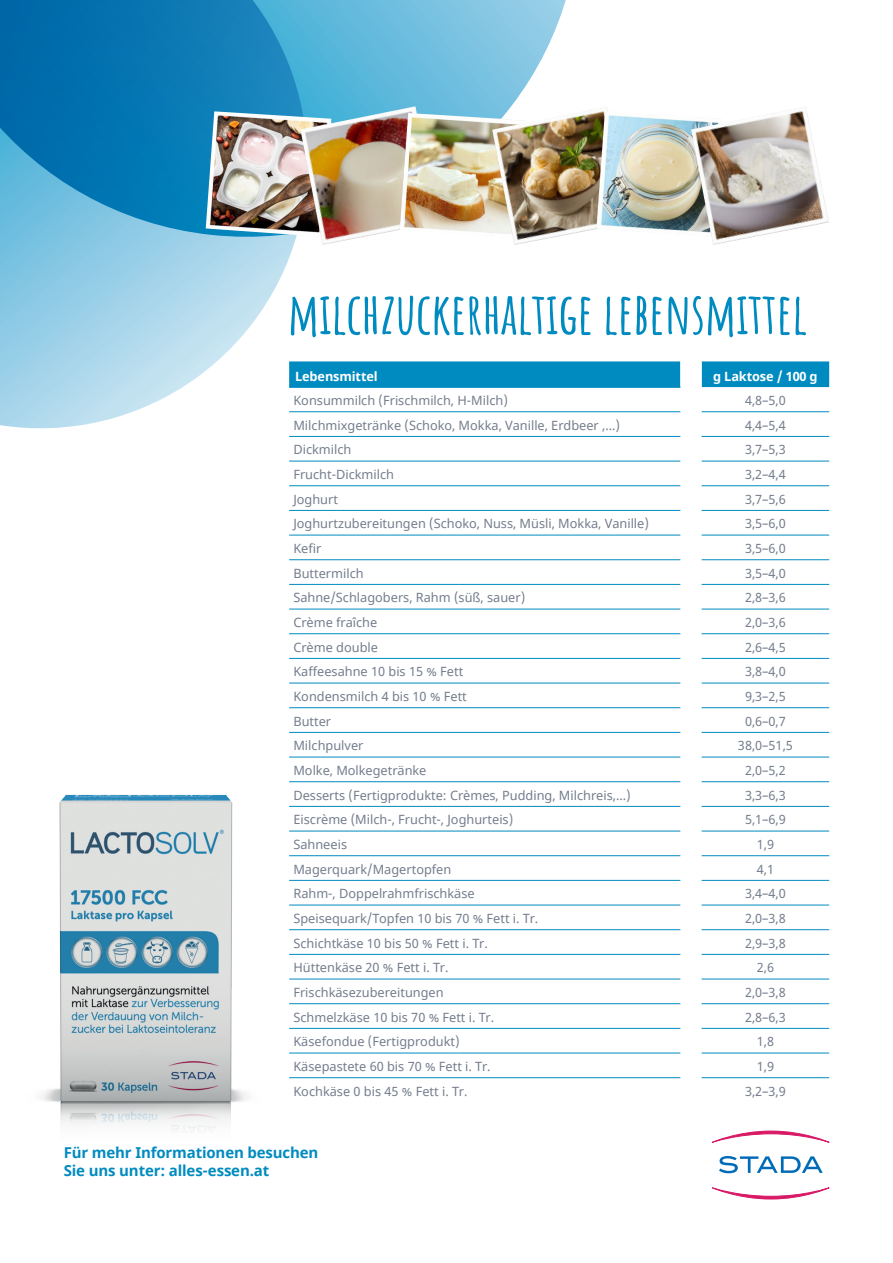
<style>
.page{position:relative;width:893px;height:1263px;background:#fff}
.page>*{position:absolute;margin:0;border:0;box-sizing:border-box;transform-origin:0 0}
.t1{font:700 57px "Amatic SC";letter-spacing:-.01em;color:#008bc0}
.t2{font:700 15px/18px "Noto Sans";letter-spacing:-.01em;color:#008bc0}
.t3{font:12.75px "Noto Sans";color:#747d8d}
.t4{font:700 12.75px "Noto Sans";letter-spacing:-.01em;color:#fff}
</style>
<div class="page">
<svg style="left:712px;top:1131px;width:117px;height:11px"></svg>
<svg style="left:712px;top:1187px;width:117px;height:12px"></svg>
<svg style="left:719px;top:1156px;width:104px;height:17px"></svg>
<svg style="left:321px;top:0;width:245px;height:113px;background:#7dc4e2"></svg>
<svg style="left:0;top:0;width:321px;height:429px;background:#6ab1d4"></svg>
<svg style="left:289px;top:361px;width:540px;height:718px"></svg>
<hr style="left:289px;top:411px;width:391px;height:1px;background:#008bc0">
<hr style="left:702px;top:411px;width:127px;height:1px;background:#008bc0">
<hr style="left:289px;top:436px;width:391px;height:1px;background:#008bc0">
<hr style="left:702px;top:436px;width:127px;height:1px;background:#008bc0">
<hr style="left:289px;top:461px;width:391px;height:1px;background:#008bc0">
<hr style="left:702px;top:461px;width:127px;height:1px;background:#008bc0">
<hr style="left:289px;top:485px;width:391px;height:1px;background:#008bc0">
<hr style="left:702px;top:485px;width:127px;height:1px;background:#008bc0">
<hr style="left:289px;top:510px;width:391px;height:1px;background:#008bc0">
<hr style="left:702px;top:510px;width:127px;height:1px;background:#008bc0">
<hr style="left:289px;top:535px;width:391px;height:1px;background:#008bc0">
<hr style="left:702px;top:535px;width:127px;height:1px;background:#008bc0">
<hr style="left:289px;top:559px;width:391px;height:1px;background:#008bc0">
<hr style="left:702px;top:559px;width:127px;height:1px;background:#008bc0">
<hr style="left:289px;top:609px;width:391px;height:1px;background:#008bc0">
<hr style="left:702px;top:609px;width:127px;height:1px;background:#008bc0">
<hr style="left:289px;top:633px;width:391px;height:1px;background:#008bc0">
<hr style="left:702px;top:633px;width:127px;height:1px;background:#008bc0">
<hr style="left:289px;top:658px;width:391px;height:1px;background:#008bc0">
<hr style="left:702px;top:658px;width:127px;height:1px;background:#008bc0">
<hr style="left:289px;top:683px;width:391px;height:1px;background:#008bc0">
<hr style="left:702px;top:683px;width:127px;height:1px;background:#008bc0">
<hr style="left:289px;top:707px;width:391px;height:1px;background:#008bc0">
<hr style="left:702px;top:707px;width:127px;height:1px;background:#008bc0">
<hr style="left:289px;top:732px;width:391px;height:1px;background:#008bc0">
<hr style="left:702px;top:732px;width:127px;height:1px;background:#008bc0">
<hr style="left:289px;top:757px;width:391px;height:1px;background:#008bc0">
<hr style="left:702px;top:757px;width:127px;height:1px;background:#008bc0">
<hr style="left:289px;top:781px;width:391px;height:1px;background:#008bc0">
<hr style="left:702px;top:781px;width:127px;height:1px;background:#008bc0">
<hr style="left:289px;top:806px;width:391px;height:1px;background:#008bc0">
<hr style="left:702px;top:806px;width:127px;height:1px;background:#008bc0">
<hr style="left:289px;top:831px;width:391px;height:1px;background:#008bc0">
<hr style="left:702px;top:831px;width:127px;height:1px;background:#008bc0">
<hr style="left:289px;top:880px;width:391px;height:1px;background:#008bc0">
<hr style="left:702px;top:880px;width:127px;height:1px;background:#008bc0">
<hr style="left:289px;top:905px;width:391px;height:1px;background:#008bc0">
<hr style="left:702px;top:905px;width:127px;height:1px;background:#008bc0">
<hr style="left:289px;top:929px;width:391px;height:1px;background:#008bc0">
<hr style="left:702px;top:929px;width:127px;height:1px;background:#008bc0">
<hr style="left:289px;top:954px;width:391px;height:1px;background:#008bc0">
<hr style="left:702px;top:954px;width:127px;height:1px;background:#008bc0">
<hr style="left:289px;top:979px;width:391px;height:1px;background:#008bc0">
<hr style="left:702px;top:979px;width:127px;height:1px;background:#008bc0">
<hr style="left:289px;top:1003px;width:391px;height:1px;background:#008bc0">
<hr style="left:702px;top:1003px;width:127px;height:1px;background:#008bc0">
<hr style="left:289px;top:1028px;width:391px;height:1px;background:#008bc0">
<hr style="left:702px;top:1028px;width:127px;height:1px;background:#008bc0">
<hr style="left:289px;top:1053px;width:391px;height:1px;background:#008bc0">
<hr style="left:702px;top:1053px;width:127px;height:1px;background:#008bc0">
<hr style="left:289px;top:1077px;width:391px;height:1px;background:#008bc0">
<hr style="left:702px;top:1077px;width:127px;height:1px;background:#008bc0">
<hr style="left:289px;top:386px;width:391px;height:2px;background:#008bc0">
<hr style="left:289px;top:584px;width:391px;height:1px;background:#008bc0">
<hr style="left:702px;top:584px;width:127px;height:1px;background:#008bc0">
<hr style="left:289px;top:855px;width:391px;height:1px;background:#008bc0">
<hr style="left:702px;top:855px;width:127px;height:1px;background:#008bc0">
<img style="left:206px;top:111px;width:94px;height:126px">
<img style="left:300px;top:106px;width:139px;height:139px">
<img style="left:400px;top:113px;width:92px;height:125px">
<img style="left:492px;top:106px;width:116px;height:139px">
<img style="left:596px;top:111px;width:95px;height:126px">
<img style="left:691px;top:110px;width:138px;height:135px">
<img style="left:39px;top:794px;width:209px;height:338px">
<h1 class="t1" style="left:288px;top:269px;width:521px">MILCHZUCKERHALTIGE LEBENSMITTEL</h1>
<p class="t4" style="left:295px;top:367px;width:84px">Lebensmittel</p>
<p class="t4" style="left:713px;top:367px;width:106px">g Laktose / 100 g</p>
<p class="t3" style="left:293px;top:392px;width:216px">Konsummilch (Frischmilch, H-Milch)</p>
<p class="t3" style="left:745px;top:392px;width:42px">4,8–5,0</p>
<p class="t3" style="left:293px;top:416px;width:328px">Milchmixgetränke (Schoko, Mokka, Vanille, Erdbeer ,...)</p>
<p class="t3" style="left:745px;top:416px;width:42px">4,4–5,4</p>
<p class="t3" style="left:293px;top:441px;width:60px">Dickmilch</p>
<p class="t3" style="left:745px;top:441px;width:42px">3,7–5,3</p>
<p class="t3" style="left:293px;top:466px;width:102px">Frucht-Dickmilch</p>
<p class="t3" style="left:745px;top:466px;width:42px">3,2–4,4</p>
<p class="t3" style="left:293px;top:490px;width:46px">Joghurt</p>
<p class="t3" style="left:745px;top:490px;width:42px">3,7–5,6</p>
<p class="t3" style="left:293px;top:515px;width:357px">Joghurtzubereitungen (Schoko, Nuss, Müsli, Mokka, Vanille)</p>
<p class="t3" style="left:745px;top:515px;width:42px">3,5–6,0</p>
<p class="t3" style="left:293px;top:540px;width:30px">Kefir</p>
<p class="t3" style="left:745px;top:540px;width:42px">3,5–6,0</p>
<p class="t3" style="left:293px;top:564px;width:72px">Buttermilch</p>
<p class="t3" style="left:745px;top:564px;width:42px">3,5–4,0</p>
<p class="t3" style="left:293px;top:589px;width:233px">Sahne/Schlagobers, Rahm (süß, sauer)</p>
<p class="t3" style="left:745px;top:589px;width:42px">2,8–3,6</p>
<p class="t3" style="left:293px;top:613px;width:85px">Crème fraîche</p>
<p class="t3" style="left:745px;top:613px;width:42px">2,0–3,6</p>
<p class="t3" style="left:293px;top:638px;width:86px">Crème double</p>
<p class="t3" style="left:745px;top:638px;width:42px">2,6–4,5</p>
<p class="t3" style="left:293px;top:663px;width:171px">Kaffeesahne 10 bis 15 % Fett</p>
<p class="t3" style="left:745px;top:663px;width:42px">3,8–4,0</p>
<p class="t3" style="left:293px;top:687px;width:175px">Kondensmilch 4 bis 10 % Fett</p>
<p class="t3" style="left:745px;top:687px;width:42px">9,3–2,5</p>
<p class="t3" style="left:293px;top:712px;width:39px">Butter</p>
<p class="t3" style="left:745px;top:712px;width:42px">0,6–0,7</p>
<p class="t3" style="left:293px;top:737px;width:72px">Milchpulver</p>
<p class="t3" style="left:738px;top:737px;width:56px">38,0–51,5</p>
<p class="t3" style="left:293px;top:761px;width:135px">Molke, Molkegetränke</p>
<p class="t3" style="left:745px;top:761px;width:42px">2,0–5,2</p>
<p class="t3" style="left:293px;top:786px;width:339px">Desserts (Fertigprodukte: Crèmes, Pudding, Milchreis,...)</p>
<p class="t3" style="left:745px;top:786px;width:42px">3,3–6,3</p>
<p class="t3" style="left:293px;top:811px;width:221px">Eiscrème (Milch-, Frucht-, Joghurteis)</p>
<p class="t3" style="left:745px;top:811px;width:42px">5,1–6,9</p>
<p class="t3" style="left:293px;top:835px;width:55px">Sahneeis</p>
<p class="t3" style="left:757px;top:835px;width:19px">1,9</p>
<p class="t3" style="left:293px;top:860px;width:159px">Magerquark/Magertopfen</p>
<p class="t3" style="left:757px;top:860px;width:19px">4,1</p>
<p class="t3" style="left:293px;top:885px;width:183px">Rahm-, Doppelrahmfrischkäse</p>
<p class="t3" style="left:745px;top:885px;width:42px">3,4–4,0</p>
<p class="t3" style="left:293px;top:909px;width:246px">Speisequark/Topfen 10 bis 70 % Fett i. Tr.</p>
<p class="t3" style="left:745px;top:909px;width:42px">2,0–3,8</p>
<p class="t3" style="left:293px;top:934px;width:196px">Schichtkäse 10 bis 50 % Fett i. Tr.</p>
<p class="t3" style="left:745px;top:934px;width:42px">2,9–3,8</p>
<p class="t3" style="left:293px;top:959px;width:157px">Hüttenkäse 20 % Fett i. Tr.</p>
<p class="t3" style="left:757px;top:959px;width:19px">2,6</p>
<p class="t3" style="left:293px;top:983px;width:152px">Frischkäsezubereitungen</p>
<p class="t3" style="left:745px;top:983px;width:42px">2,0–3,8</p>
<p class="t3" style="left:293px;top:1008px;width:202px">Schmelzkäse 10 bis 70 % Fett i. Tr.</p>
<p class="t3" style="left:745px;top:1008px;width:42px">2,8–6,3</p>
<p class="t3" style="left:293px;top:1033px;width:168px">Käsefondue (Fertigprodukt)</p>
<p class="t3" style="left:757px;top:1033px;width:19px">1,8</p>
<p class="t3" style="left:293px;top:1057px;width:199px">Käsepastete 60 bis 70 % Fett i. Tr.</p>
<p class="t3" style="left:757px;top:1057px;width:19px">1,9</p>
<p class="t3" style="left:293px;top:1082px;width:176px">Kochkäse 0 bis 45 % Fett i. Tr.</p>
<p class="t3" style="left:745px;top:1082px;width:42px">3,2–3,9</p>
<p class="t2" style="left:64px;top:1144px;width:256px">Für mehr Informationen besuchen<br>Sie uns unter: alles-essen.at</p>
</div>
